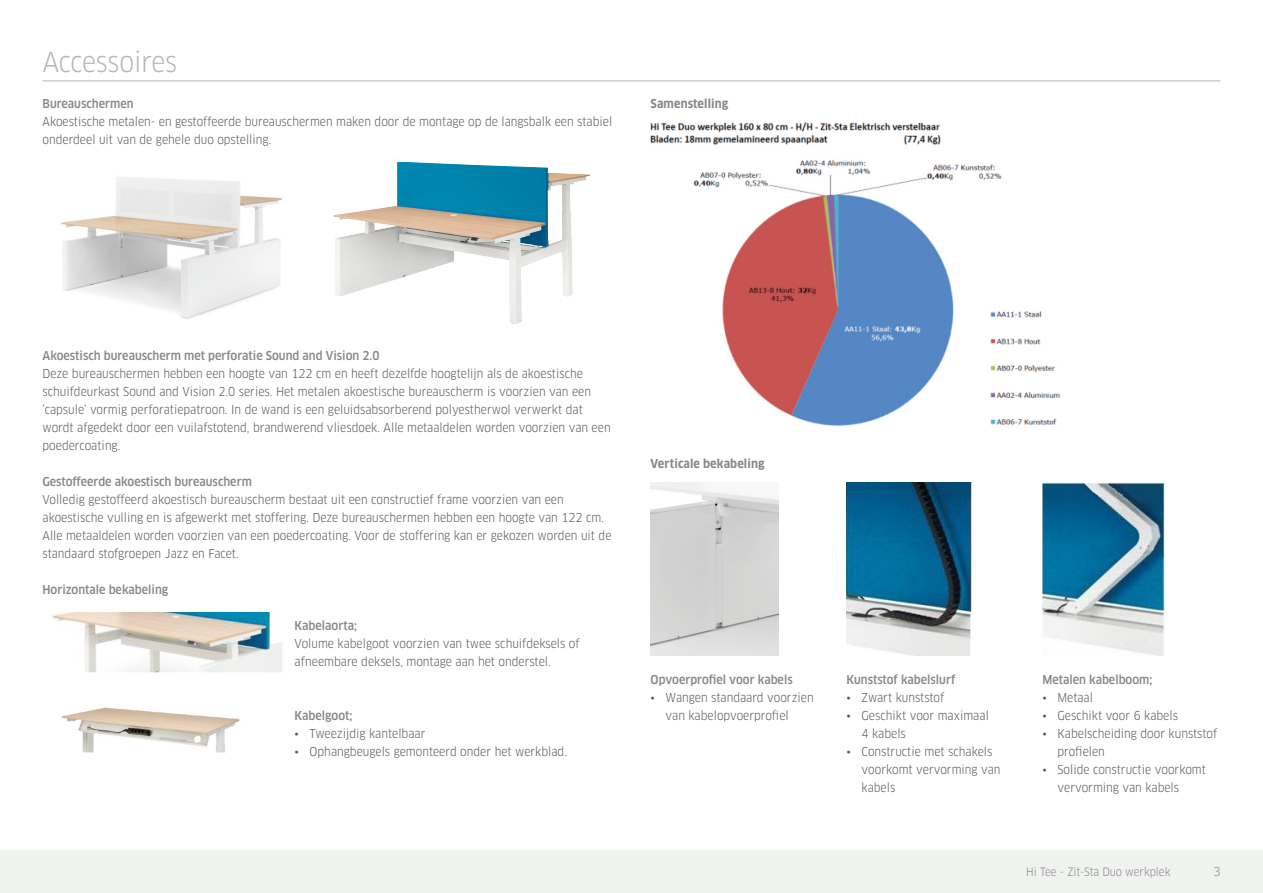
<style>
.page{position:relative;width:1263px;height:893px;background:#fff}
.page>*{position:absolute;margin:0;border:0;box-sizing:border-box;transform-origin:0 0}
.t1{font:27px "Clan Narrow";letter-spacing:-.01em;color:#b1b8b6}
.t2{font:12px/18px "Clan Narrow";color:#575756}
.t3{font:500 12px "Clan Narrow";color:#878787}
.t4{font:700 12px "Clan Narrow";letter-spacing:.01em;color:#878787}
.t5{font:12px "Clan Narrow";color:#878787}
.t6{font:11.25px "Clan Narrow";letter-spacing:-.005em;color:#878787}
</style>
<div class="page">
<div style="left:0;top:850px;width:1263px;height:43px;background:#f0f2f0"></div>
<hr style="left:43px;top:81px;width:1177px;height:1px;background:#b1b8b6">
<img style="left:61px;top:177px;width:222px;height:142px">
<img style="left:334px;top:162px;width:256px;height:162px">
<img style="left:52px;top:612px;width:230px;height:60px">
<img style="left:61px;top:707px;width:179px;height:46px">
<img style="left:651px;top:122px;width:409px;height:304px">
<img style="left:651px;top:482px;width:127px;height:173px">
<img style="left:846px;top:482px;width:125px;height:173px">
<img style="left:1042px;top:482px;width:124px;height:173px">
<h1 class="t1" style="left:43px;top:45px;width:136px">Accessoires</h1>
<p class="t3" style="left:43px;top:96px;width:93px">Bureauschermen</p>
<p class="t2" style="left:43px;top:113px;width:571px">Akoestische metalen- en gestoffeerde bureauschermen maken door de montage op de langsbalk een stabiel onderdeel uit van de gehele duo opstelling.</p>
<p class="t4" style="left:651px;top:96px;width:79px">Samenstelling</p>
<p class="t3" style="left:43px;top:348px;width:338px">Akoestisch bureauscherm met perforatie Sound and Vision 2.0</p>
<p class="t2" style="left:43px;top:365px;width:570px">Deze bureauschermen hebben een hoogte van 122 cm en heeft dezelfde hoogtelijn als de akoestische schuifdeurkast Sound and Vision 2.0 series. Het metalen akoestische bureauscherm is voorzien van een ‘capsule’ vormig perforatiepatroon. In de wand is een geluidsabsorberend polyestherwol verwerkt dat wordt afgedekt door een vuilafstotend, brandwerend vliesdoek. Alle metaaldelen worden voorzien van een poedercoating.</p>
<p class="t3" style="left:43px;top:474px;width:211px">Gestoffeerde akoestisch bureauscherm</p>
<p class="t2" style="left:43px;top:491px;width:570px">Volledig gestoffeerd akoestisch bureauscherm bestaat uit een constructief frame voorzien van een akoestische vulling en is afgewerkt met stoffering. Deze bureauschermen hebben een hoogte van 122 cm.<br>Alle metaaldelen worden voorzien van een poedercoating. Voor de stoffering kan er gekozen worden uit de standaard stofgroepen Jazz en Facet.</p>
<p class="t3" style="left:43px;top:582px;width:127px">Horizontale bekabeling</p>
<p class="t3" style="left:295px;top:618px;width:64px">Kabelaorta;</p>
<p class="t2" style="left:295px;top:635px;width:287px">Volume kabelgoot voorzien van twee schuifdeksels of afneembare deksels, montage aan het onderstel.</p>
<p class="t3" style="left:295px;top:708px;width:59px">Kabelgoot;</p>
<p class="t2" style="left:295px;top:725px;width:132px">• Tweezijdig kantelbaar</p>
<p class="t2" style="left:295px;top:743px;width:274px">• Ophangbeugels gemonteerd onder het werkblad.</p>
<p class="t4" style="left:651px;top:456px;width:116px">Verticale bekabeling</p>
<p class="t3" style="left:651px;top:672px;width:144px">Opvoerprofiel voor kabels</p>
<p class="t2" style="left:666px;top:689px;width:150px;text-indent:-15px">• Wangen standaard voorzien van kabelopvoerprofiel</p>
<p class="t3" style="left:846px;top:672px;width:110px">Kunststof kabelslurf</p>
<p class="t2" style="left:846px;top:689px;width:99px">• Zwart kunststof</p>
<p class="t2" style="left:861px;top:707px;width:129px;text-indent:-15px">• Geschikt voor maximaal<br>4 kabels</p>
<p class="t2" style="left:861px;top:743px;width:140px;text-indent:-15px">• Constructie met schakels voorkomt vervorming van kabels</p>
<p class="t3" style="left:1042px;top:672px;width:111px">Metalen kabelboom;</p>
<p class="t2" style="left:1042px;top:689px;width:52px">• Metaal</p>
<p class="t2" style="left:1042px;top:707px;width:137px">• Geschikt voor 6 kabels</p>
<p class="t2" style="left:1057px;top:725px;width:161px;text-indent:-15px">• Kabelscheiding door kunststof profielen</p>
<p class="t2" style="left:1057px;top:761px;width:150px;text-indent:-15px">• Solide constructie voorkomt vervorming van kabels</p>
<p class="t6" style="left:1026px;top:865px;width:146px">Hi Tee - Zit-Sta Duo werkplek</p>
<p class="t5" style="left:1213px;top:864px;width:9px">3</p>
</div>
